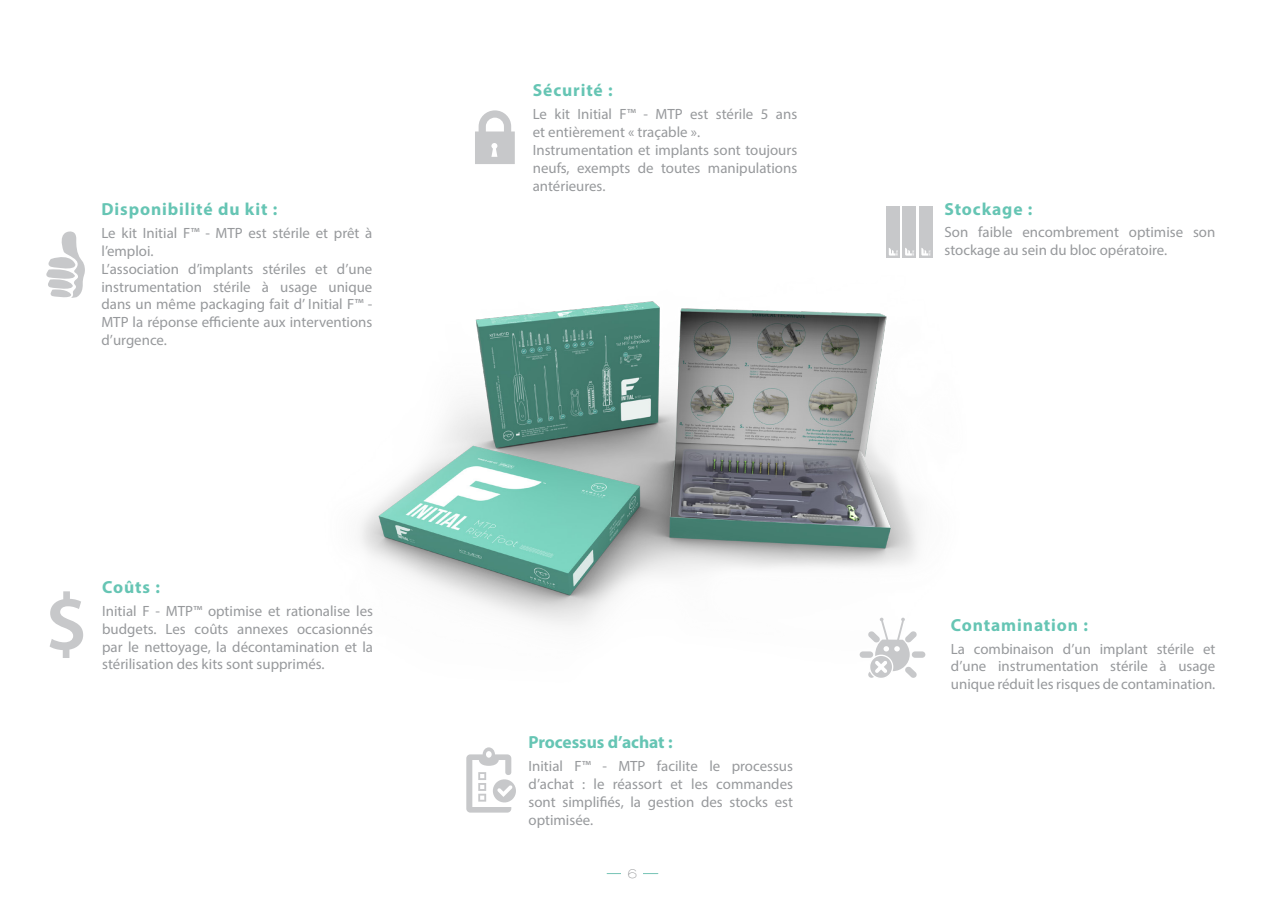
<style>
.page{position:relative;width:1265px;height:898px;background:#fff}
.page>*{position:absolute;margin:0;border:0;box-sizing:border-box;transform-origin:0 0}
.t1{font:700 17.5px "Myriad Pro";letter-spacing:.05em;color:#66c5b4}
.t2{font:700 17.5px "Myriad Pro";letter-spacing:-.005em;color:#66c5b4}
.t3{font:14.88px/17.8px "Myriad Pro";color:#97999c;text-align:justify}
.t4{font:12.25px "Sansumi";color:#808285}
</style>
<div class="page">
<img style="left:360px;top:206px;width:566px;height:452px">
<svg style="left:475px;top:110px;width:40px;height:54px"></svg>
<svg style="left:50px;top:591px;width:33px;height:67px"></svg>
<svg style="left:466px;top:747px;width:50px;height:65px"></svg>
<div style="left:860px;top:651px;width:13px;height:7px;background:#c7c8ca;border-radius:3px"></div>
<div style="left:912px;top:651px;width:13px;height:7px;background:#c7c8ca;border-radius:3px"></div>
<svg style="left:868px;top:618px;width:49px;height:60px"></svg>
<svg style="left:46px;top:231px;width:39px;height:67px"></svg>
<div style="left:886px;top:206px;width:14px;height:52px;background:#c7c8ca"></div>
<div style="left:903px;top:206px;width:13px;height:52px;background:#c7c8ca"></div>
<div style="left:919px;top:206px;width:14px;height:52px;background:#c7c8ca"></div>
<svg style="left:889px;top:248px;width:9px;height:8px"></svg>
<svg style="left:905px;top:248px;width:9px;height:8px"></svg>
<svg style="left:921px;top:248px;width:9px;height:8px"></svg>
<hr style="left:607px;top:873px;width:51px;height:1px;background:#76c4b6">
<div style="left:622px;top:867px;width:21px;height:11px;background:#fff"></div>
<p class="t1" style="left:101px;top:198px;width:177px">Disponibilité du kit :</p>
<p class="t3" style="left:101px;top:224px;width:272px">Le kit Initial F™ - MTP est stérile et prêt à l’emploi.</p>
<p class="t3" style="left:101px;top:260px;width:272px">L’association d’implants stériles et d’une instrumentation stérile à usage unique dans un même packaging fait d’ Initial F™ - MTP la réponse efficiente aux interventions d’urgence.</p>
<p class="t1" style="left:102px;top:576px;width:59px">Coûts :</p>
<p class="t3" style="left:102px;top:602px;width:272px">Initial F - MTP™ optimise et rationalise les budgets. Les coûts annexes occasionnés par le nettoyage, la décontamination et la stérilisation des kits sont supprimés.</p>
<p class="t1" style="left:533px;top:79px;width:81px">Sécurité :</p>
<p class="t3" style="left:533px;top:105px;width:266px">Le kit Initial F™ - MTP est stérile 5 ans et entièrement « traçable ».</p>
<p class="t3" style="left:533px;top:141px;width:266px">Instrumentation et implants sont toujours neufs, exempts de toutes manipulations antérieures.</p>
<p class="t2" style="left:529px;top:731px;width:146px">Processus d’achat :</p>
<p class="t3" style="left:529px;top:757px;width:266px">Initial F™ - MTP facilite le processus d’achat : le réassort et les commandes sont simplifiés, la gestion des stocks est optimisée.</p>
<p class="t4" style="left:627px;top:868px;width:12px">6</p>
<p class="t1" style="left:944px;top:197px;width:89px">Stockage :</p>
<p class="t3" style="left:944px;top:223px;width:272px">Son faible encombrement optimise son stockage au sein du bloc opératoire.</p>
<p class="t1" style="left:951px;top:613px;width:139px">Contamination :</p>
<p class="t3" style="left:951px;top:639px;width:266px">La combinaison d’un implant stérile et d’une instrumentation stérile à usage unique réduit les risques de contamination.</p>
</div>
